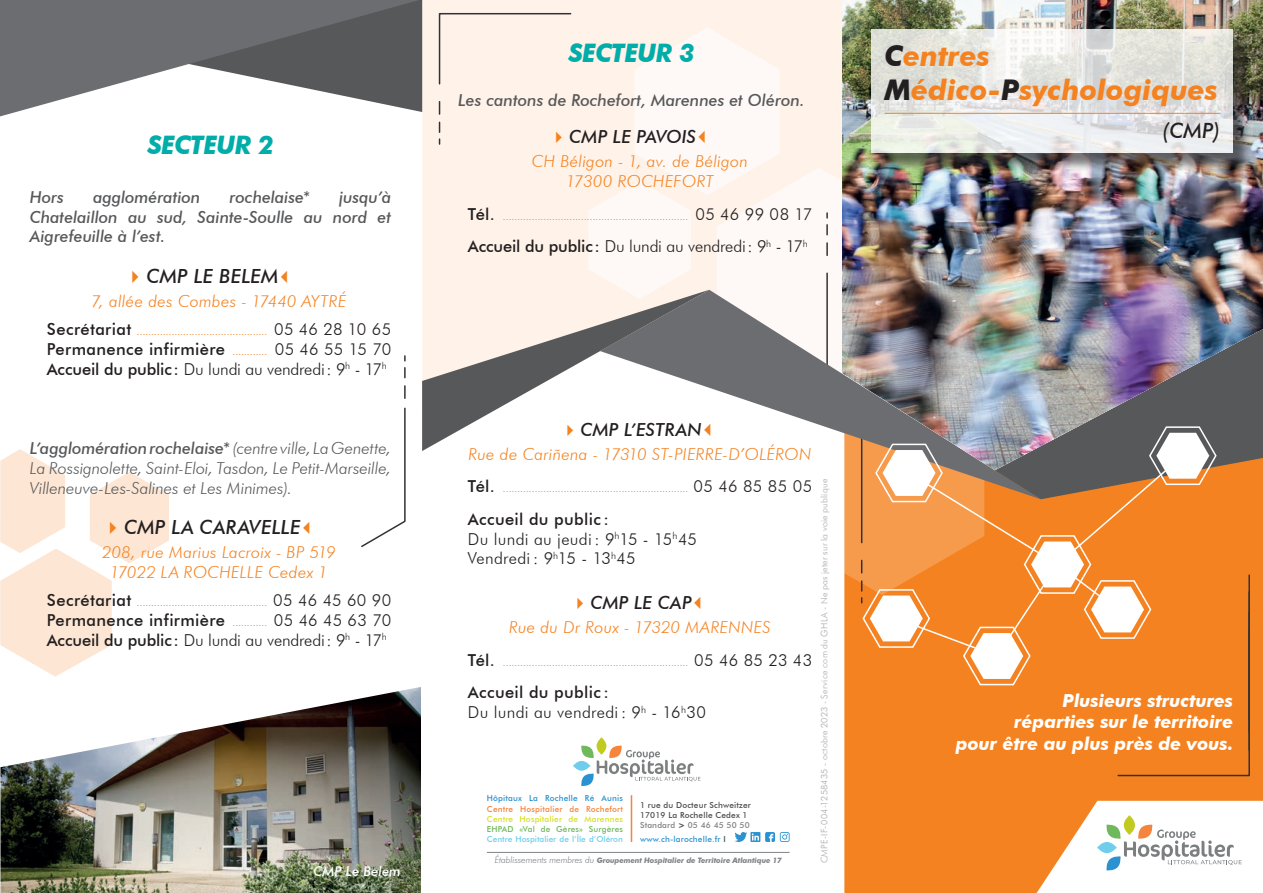
<style>
.page{position:relative;width:1263px;height:893px;background:#fff}
.page>*{position:absolute;margin:0;border:0;box-sizing:border-box;transform-origin:0 0}
.t1{font:italic 700 28.5px/34.2px "Futura BT";color:#f58220}
.t2{font:italic 700 25.5px "Futura BT";letter-spacing:-.03em;color:#00ada8}
.t3{font:italic 500 21px "Futura BT";color:#231f20}
.t4{font:italic 500 19.5px "Futura BT";letter-spacing:.01em;color:#231f20}
.t5{font:italic 700 18px/21.6px "Futura BT";color:#fff;text-align:right}
.t6{font:italic 500 18px "Futura BT";letter-spacing:.01em;color:#231f20}
.t7{font:italic 300 16.5px/19.8px "Futura BT";letter-spacing:.015em;color:#f58220;text-align:center}
.t8{font:500 16.5px/19.8px "Futura BT";letter-spacing:.025em;color:#231f20}
.t9{font:italic 300 16.5px/19.8px "Futura BT";letter-spacing:-.005em;color:#57585a;text-align:justify}
.t10{font:italic 500 16.5px/19.8px "Futura BT";color:#57585a;text-align:justify}
.t11{font:300 16.5px/19.8px "Futura BT";letter-spacing:.01em;color:#231f20}
.t12{font:300 16.5px "Futura BT";letter-spacing:-.015em;color:#231f20}
.t13{font:italic 500 13.5px "Futura BT";color:#fff}
.t14{font:500 9px "Futura BT";color:#f58220}
.t15{font:300 9px "Futura BT";letter-spacing:.025em;color:#a8a9ad}
.t16{font:500 8.25px/9.9px "Futura BT";letter-spacing:.02em;color:#4b4c4d}
.t17{font:500 8.25px "Futura BT";letter-spacing:.02em;color:#2a92d0}
.t18{font:500 8.25px "Futura BT";color:#6eceeb}
.t19{font:500 8.25px "Futura BT";letter-spacing:.02em;color:#f5843d}
.t20{font:500 8.25px "Futura BT";letter-spacing:.02em;color:#d6df21}
.t21{font:500 8.25px "Futura BT";letter-spacing:.02em;color:#70b85c}
.t22{font:italic 700 7.5px "Futura BT";letter-spacing:-.01em;color:#808285}
.s1{color:#f58220}
.s2{font-size:16.5px;color:#231f20}
.s3{font-weight:300;font-size:16.5px;color:#231f20}
.s4{font-size:9px;color:#f58220}
.s5{font-weight:300}
.s6{font-weight:500}
.s7{color:#231f20}
.s8{font-weight:300;font-size:9px}
.s9{color:#808285}
.s10{font-weight:700}
.s11{color:#4b4c4d}
</style>
<div class="page">
<div style="left:422px;top:0;width:420px;height:290px;background:#fef2e9"></div>
<svg style="left:844px;top:499px;width:419px;height:394px;fill:#f58220"></svg>
<svg style="left:844px;top:499px;width:17px;height:96px;background:#f59847"></svg>
<svg style="left:0;top:449px;width:169px;height:228px"></svg>
<svg style="left:588px;top:28px;width:192px;height:262px"></svg>
<svg style="left:717px;top:167px;width:125px;height:123px;fill:#fef9f6"></svg>
<svg style="left:422px;top:290px;width:178px;height:161px"></svg>
<svg style="left:0;top:0;width:419px;height:116px;fill:#6c6d70"></svg>
<svg style="left:361px;top:407px;width:45px;height:140px"></svg>
<svg style="left:404px;top:386px;width:2px;height:12px"></svg>
<svg style="left:404px;top:368px;width:2px;height:10px"></svg>
<svg style="left:439px;top:102px;width:1px;height:12px"></svg>
<div style="left:438px;top:12px;width:134px;height:73px;background:#fef2e9"></div>
<svg style="left:826px;top:243px;width:2px;height:12px"></svg>
<svg style="left:826px;top:225px;width:2px;height:10px"></svg>
<hr style="left:826px;top:273px;width:2px;height:110px;background:#323236">
<svg style="left:600px;top:290px;width:261px;height:209px"></svg>
<svg style="left:861px;top:470px;width:390px;height:307px;background:#f08d39"></svg>
<img style="left:842px;top:0;width:421px;height:470px">
<img style="left:0;top:687px;width:421px;height:206px">
<div style="left:874px;top:32px;width:378px;height:140px;background:#231f20;opacity:.75"></div>
<svg style="left:872px;top:30px;width:361px;height:123px"></svg>
<hr style="left:884px;top:113px;width:336px;height:1px;background:#f58220">
<svg style="left:1124px;top:815px;width:11px;height:20px"></svg>
<svg style="left:1097px;top:842px;width:20px;height:11px"></svg>
<svg style="left:1106px;top:824px;width:136px;height:47px"></svg>
<hr style="left:487px;top:852px;width:303px;height:1px;background:#808285">
<svg style="left:735px;top:832px;width:55px;height:10px"></svg>
<hr style="left:631px;top:795px;width:1px;height:47px;background:#f5843d">
<svg style="left:596px;top:737px;width:10px;height:18px"></svg>
<svg style="left:573px;top:761px;width:17px;height:10px"></svg>
<svg style="left:581px;top:745px;width:120px;height:41px"></svg>
<h2 class="t2" style="left:147px;top:130px;width:128px">SECTEUR 2</h2>
<h3 class="t10" style="left:30px;top:187px;width:36px">Hors</h3>
<h3 class="t10" style="left:93px;top:187px;width:109px">agglomération</h3>
<h3 class="t10" style="left:230px;top:187px;width:82px">rochelaise*</h3>
<h3 class="t10" style="left:30px;top:187px;width:363px;text-indent:309px">jusqu’à Chatelaillon au sud, Sainte-Soulle au nord et Aigrefeuille à l’est.</h3>
<h3 class="t4" style="left:125px;top:264px;width:172px"><span class="s1">✔</span>CMP LE BELEM<span class="s1">✓</span></h3>
<h3 class="t7" style="left:92px;top:291px;width:256px">7, allée des Combes - 17440 AYTRÉ</h3>
<p class="t14" style="left:47px;top:327px;width:346px"><span class="s2">Secrétariat</span> ............................................. <span class="s3">05 46 28 10 65</span></p>
<h3 class="t8" style="left:47px;top:339px;width:346px">Permanence infirmière <span class="s4">............</span> <span class="s5">05 46 55 15 70<br></span>Accueil du public: <span class="s5">Du lundi au vendredi: 9</span><sup>h</sup> <span class="s5">- 17</span><sup>h</sup></h3>
<h3 class="t9" style="left:30px;top:438px;width:363px"><span class="s6">L’agglomération rochelaise*</span> (centre ville, La Genette, La Rossignolette, Saint-Eloi, Tasdon, Le Petit-Marseille, Villeneuve-Les-Salines et Les Minimes).</h3>
<h3 class="t4" style="left:103px;top:515px;width:217px"><span class="s1">✔</span>CMP LA CARAVELLE<span class="s1">✓</span></h3>
<h3 class="t7" style="left:102px;top:542px;width:235px">208, rue Marius Lacroix - BP 519<br>17022 LA ROCHELLE Cedex 1</h3>
<p class="t14" style="left:47px;top:598px;width:346px"><span class="s2">Secrétariat</span> ............................................. <span class="s3">05 46 45 60 90</span></p>
<h3 class="t8" style="left:47px;top:610px;width:346px">Permanence infirmière <span class="s4">............</span> <span class="s5">05 46 45 63 70<br></span>Accueil du public: <span class="s5">Du lundi au vendredi: 9</span><sup>h</sup> <span class="s5">- 17</span><sup>h</sup></h3>
<h3 class="t13" style="left:314px;top:863px;width:89px">CMP Le Belem</h3>
<h2 class="t2" style="left:568px;top:37px;width:128px">SECTEUR 3</h2>
<h3 class="t10" style="left:458px;top:90px;width:348px">Les cantons de Rochefort, Marennes et Oléron.</h3>
<h3 class="t6" style="left:550px;top:126px;width:165px"><span class="s1">✔</span>CMP LE PAVOIS<span class="s1">✓</span></h3>
<h3 class="t7" style="left:532px;top:151px;width:218px">CH Béligon - 1, av. de Béligon<br>17300 ROCHEFORT</h3>
<p class="t14" style="left:468px;top:211px;width:346px"><span class="s2">Tél.</span> ................................................................ <span class="s3">05 46 99 08 17</span></p>
<h3 class="t12" style="left:468px;top:236px;width:341px"><span class="s6">Accueil du public:</span> Du lundi au vendredi: 9<sup>h</sup> - 17<sup>h</sup></h3>
<h1 class="t1" style="left:884px;top:39px;width:335px"><span class="s7">C</span>entres<br><span class="s7">M</span>édico-<span class="s7">P</span>sychologiques</h1>
<h3 class="t3" style="left:1162px;top:118px;width:59px">(CMP)</h3>
<h3 class="t6" style="left:561px;top:418px;width:160px"><span class="s1">✔</span>CMP L’ESTRAN<span class="s1">✓</span></h3>
<h3 class="t7" style="left:469px;top:444px;width:344px">Rue de Cariñena - 17310 ST-PIERRE-D’OLÉRON</h3>
<p class="t14" style="left:468px;top:484px;width:346px"><span class="s2">Tél.</span> ................................................................ <span class="s3">05 46 85 85 05</span></p>
<h3 class="t11" style="left:468px;top:509px;width:231px"><span class="s6">Accueil du public :<br></span>Du lundi au jeudi : 9<sup>h</sup>15 - 15<sup>h</sup>45<br>Vendredi : 9<sup>h</sup>15 - 13<sup>h</sup>45</h3>
<h3 class="t6" style="left:571px;top:592px;width:140px"><span class="s1">✔</span>CMP LE CAP<span class="s1">✓</span></h3>
<h3 class="t7" style="left:509px;top:617px;width:263px">Rue du Dr Roux - 17320 MARENNES</h3>
<p class="t14" style="left:468px;top:657px;width:346px"><span class="s2">Tél.</span> ................................................................ <span class="s3">05 46 85 23 43</span></p>
<h3 class="t11" style="left:468px;top:682px;width:240px"><span class="s6">Accueil du public :<br></span>Du lundi au vendredi : 9<sup>h</sup> - 16<sup>h</sup>30</h3>
<p class="t17" style="left:487px;top:793px;width:138px">Hôpitaux La Rochelle Ré Aunis</p>
<p class="t19" style="left:487px;top:804px;width:138px">Centre Hospitalier de Rochefort</p>
<p class="t20" style="left:487px;top:814px;width:138px">Centre Hospitalier de Marennes</p>
<p class="t21" style="left:487px;top:824px;width:138px">EHPAD «Val de Gères» Surgères</p>
<p class="t18" style="left:487px;top:834px;width:138px">Centre Hospitalier de l’Île d’Oléron</p>
<p class="t22" style="left:495px;top:856px;width:288px"><span class="s8">Établissements membres du</span> Groupement Hospitalier de Territoire Atlantique 17</p>
<p class="t16" style="left:640px;top:800px;width:112px">1 rue du Docteur Schweitzer<br>17019 La Rochelle Cedex 1<br><span class="s9">Standard</span> <span class="s10">&gt;</span> <span class="s9">05 46 45 50 50</span></p>
<p class="t17" style="left:640px;top:834px;width:87px">www.ch-larochelle.fr <span class="s11">I</span></p>
<p class="t15" style="left:819px;top:863px;width:386px;rotate:-90deg">CMPE-IF-004-1258435 - octobre 2023 - Service com du GHLA - Ne pas jeter sur la voie publique</p>
<h3 class="t5" style="left:956px;top:689px;width:279px">Plusieurs structures<br>réparties sur le territoire<br>pour être au plus près de vous.</h3>
</div>
